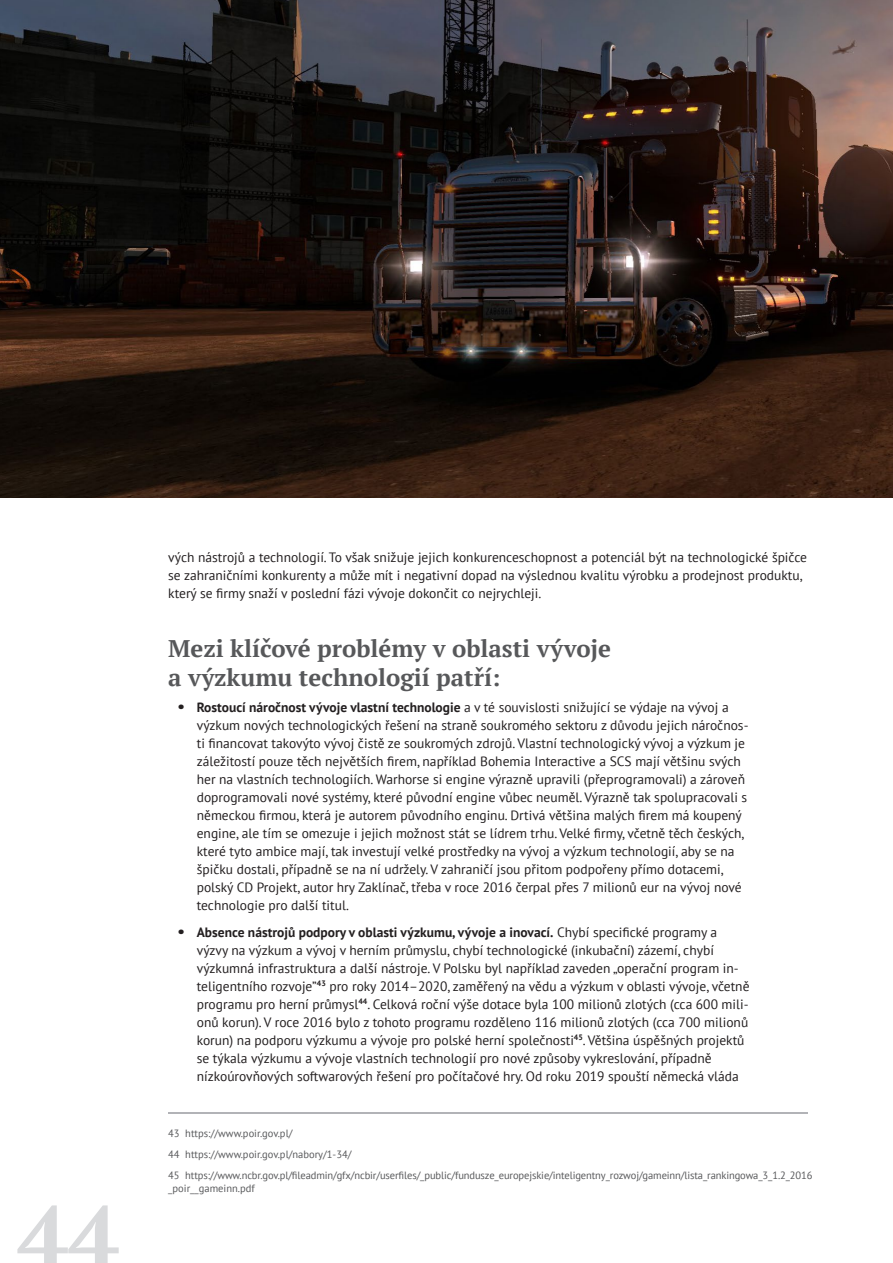
<style>
.page{position:relative;width:893px;height:1263px;background:#fff}
.page>*{position:absolute;margin:0;border:0;box-sizing:border-box;transform-origin:0 0}
.t1{font:700 90px "PT Serif";color:#d9dadc}
.t2{font:700 24px/28.8px "PT Serif";color:#57585a}
.t3{font:13.5px/18px "PT Sans";color:#231f20}
.t4{font:10.5px/21.1px "PT Sans";letter-spacing:-.01em;color:#57585a}
.s1{font-family:"PT Sans Caption";font-size:16.5px}
.s2{font-weight:700}
</style>
<div class="page">
<img style="left:0;top:0;width:893px;height:497px">
<hr style="left:168px;top:1112px;width:640px;height:2px;background:#b2b3b7">
<h1 class="t1" style="left:17px;top:1177px;width:103px">44</h1>
<p class="t3" style="left:168px;top:548px;width:640px">vých nástrojů a technologií. To však snižuje jejich konkurenceschopnost a potenciál být na technologické špičce se zahraničními konkurenty a může mít i negativní dopad na výslednou kvalitu výrobku a prodejnost produktu, který se firmy snaží v poslední fázi vývoje dokončit co nejrychleji.</p>
<h2 class="t2" style="left:168px;top:634px;width:444px">Mezi klíčové problémy v oblasti vývoje a výzkumu technologií patří:</h2>
<p class="t3" style="left:197px;top:698px;width:553px;text-indent:-20px"><span class="s1">•</span> <span class="s2">Rostoucí náročnost vývoje vlastní technologie</span> a v té souvislosti snižující se výdaje na vývoj a výzkum nových technologických řešení na straně soukromého sektoru z důvodu jejich náročnos&shy;ti financovat takovýto vývoj čistě ze soukromých zdrojů. Vlastní technologický vývoj a výzkum je záležitostí pouze těch největších firem, například Bohemia Interactive a SCS mají většinu svých her na vlastních technologiích. Warhorse si engine výrazně upravili (přeprogramovali) a zároveň doprogramovali nové systémy, které původní engine vůbec neuměl. Výrazně tak spolupracovali s německou firmou, která je autorem původního enginu. Drtivá většina malých firem má koupený engine, ale tím se omezuje i jejich možnost stát se lídrem trhu. Velké firmy, včetně těch českých, které tyto ambice mají, tak investují velké prostředky na vývoj a výzkum technologií, aby se na špičku dostali, případně se na ní udržely. V zahraničí jsou přitom podpořeny přímo dotacemi, polský CD Projekt, autor hry Zaklínač, třeba v roce 2016 čerpal přes 7 milionů eur na vývoj nové technologie pro další titul.</p>
<p class="t3" style="left:197px;top:923px;width:554px;text-indent:-19px"><span class="s1">•</span> <span class="s2">Absence nástrojů podpory v oblasti výzkumu, vývoje a inovací.</span> Chybí specifické programy a výzvy na výzkum a vývoj v herním průmyslu, chybí technologické (inkubační) zázemí, chybí výzkumná infrastruktura a další nástroje. V Polsku byl například zaveden „operační program in&shy;teligentního rozvoje”<sup>43</sup> pro roky 2014–2020, zaměřený na vědu a výzkum v oblasti vývoje, včetně programu pro herní průmysl<sup>44</sup>. Celková roční výše dotace byla 100 milionů zlotých (cca 600 mili&shy;onů korun). V roce 2016 bylo z tohoto programu rozděleno 116 milionů zlotých (cca 700 milionů korun) na podporu výzkumu a vývoje pro polské herní společnosti<sup>45</sup>. Většina úspěšných projektů se týkala výzkumu a vývoje vlastních technologií pro nové způsoby vykreslování, případně nízkoúrovňových softwarových řešení pro počítačové hry. Od roku 2019 spouští německá vláda</p>
<p class="t4" style="left:168px;top:1122px;width:646px">43 https://www.poir.gov.pl/<br>44 https://www.poir.gov.pl/nabory/1-34/<br>45 https://www.ncbr.gov.pl/fileadmin/gfx/ncbir/userfiles/_public/fundusze_europejskie/inteligentny_rozwoj/gameinn/lista_rankingowa_3_1.2_2016</p>
<p class="t4" style="left:168px;top:1177px;width:88px">_poir__gameinn.pdf</p>
</div>
